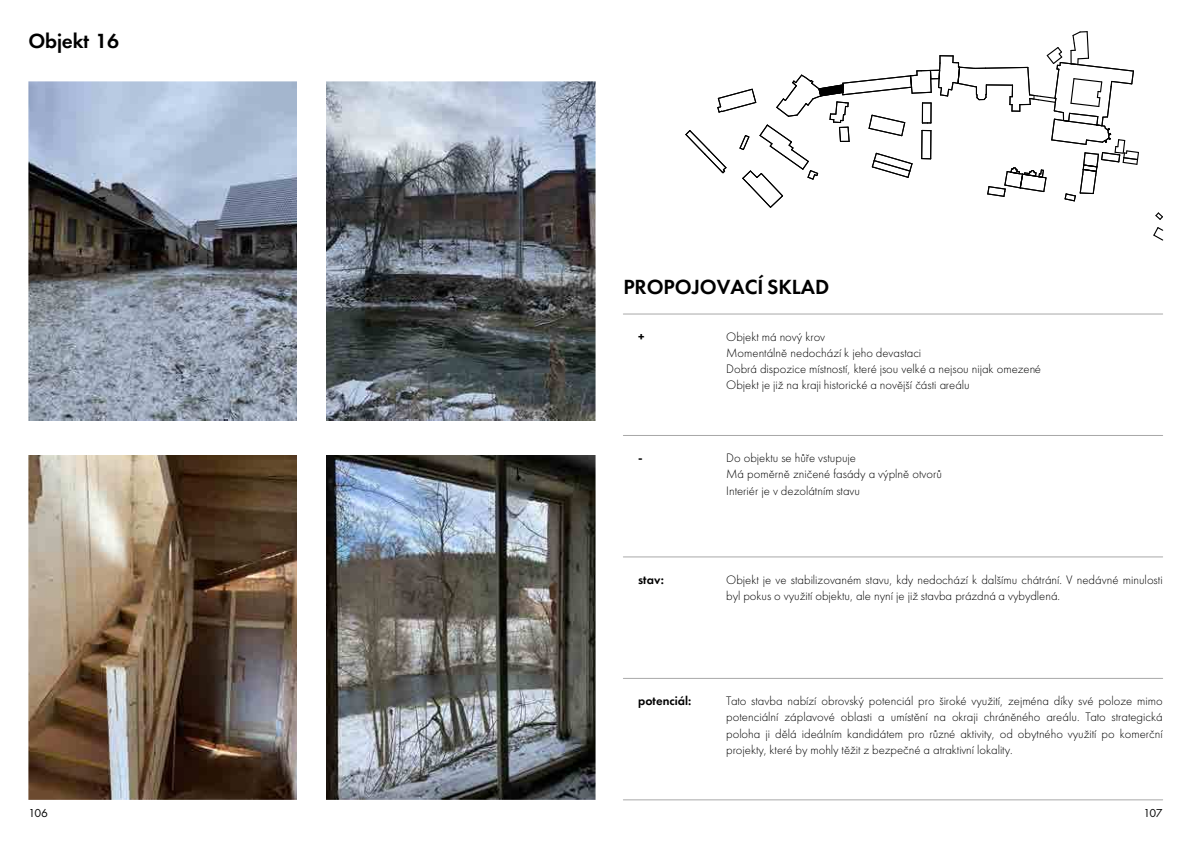
<style>
.page{position:relative;width:1191px;height:842px;background:#fff}
.page>*{position:absolute;margin:0;border:0;box-sizing:border-box;transform-origin:0 0}
.t1{font:600 21.3px "Futura PT";letter-spacing:-.005em;color:#000}
.t2{font:300 12.8px/16.2px "Futura PT";letter-spacing:-.005em;color:#000}
.t3{font:600 12.8px "Futura PT";color:#000}
.t4{font:12px "Futura PT";letter-spacing:-.055em;color:#000}
</style>
<div class="page">
<svg style="left:1153px;top:212px;width:11px;height:29px"></svg>
<img style="left:28px;top:81px;width:568px;height:719px">
<svg style="left:685px;top:31px;width:454px;height:177px"></svg>
<hr style="left:623px;top:314px;width:539px;height:1px;background:#a8a8a8">
<hr style="left:623px;top:435px;width:539px;height:1px;background:#a8a8a8">
<hr style="left:623px;top:557px;width:539px;height:1px;background:#a8a8a8">
<hr style="left:623px;top:678px;width:539px;height:1px;background:#a8a8a8">
<hr style="left:623px;top:800px;width:539px;height:1px;background:#a8a8a8">
<h1 class="t1" style="left:28px;top:28px;width:92px">Objekt 16</h1>
<p class="t4" style="left:28px;top:806px;width:21px">106</p>
<h1 class="t1" style="left:623px;top:274px;width:207px">PROPOJOVACÍ SKLAD</h1>
<p class="t2" style="left:726px;top:329px;width:316px">Objekt má nový krov<br>Momentálně nedochází k jeho devastaci<br>Dobrá dispozice místností, které jsou velké a nejsou nijak omezené Objekt je již na kraji historické a novější části areálu</p>
<p class="t3" style="left:638px;top:329px;width:8px">+</p>
<p class="t3" style="left:638px;top:450px;width:6px">-</p>
<p class="t3" style="left:638px;top:572px;width:27px">stav:</p>
<p class="t2" style="left:726px;top:450px;width:217px">Do objektu se hůře vstupuje<br>Má poměrně zničené fasády a výplně otvorů<br>Interiér je v dezolátním stavu</p>
<p class="t2" style="left:726px;top:572px;width:438px">Objekt je ve stabilizovaném stavu, kdy nedochází k dalšímu chátrání. V nedávné minulosti byl pokus o využití objektu, ale nyní je již stavba prázdná a vybydlená.</p>
<p class="t3" style="left:638px;top:693px;width:55px">potenciál:</p>
<p class="t2" style="left:726px;top:693px;width:438px;text-align:justify">Tato stavba nabízí obrovský potenciál pro široké využití, zejména díky své poloze mimo potenciální záplavové oblasti a umístění na okraji chráněného areálu. Tato strategická poloha ji dělá ideálním kandidátem pro různé aktivity, od obytného využití po komerční projekty, které by mohly těžit z bezpečné a atraktivní lokality.</p>
<p class="t4" style="left:1143px;top:806px;width:21px">107</p>
</div>
